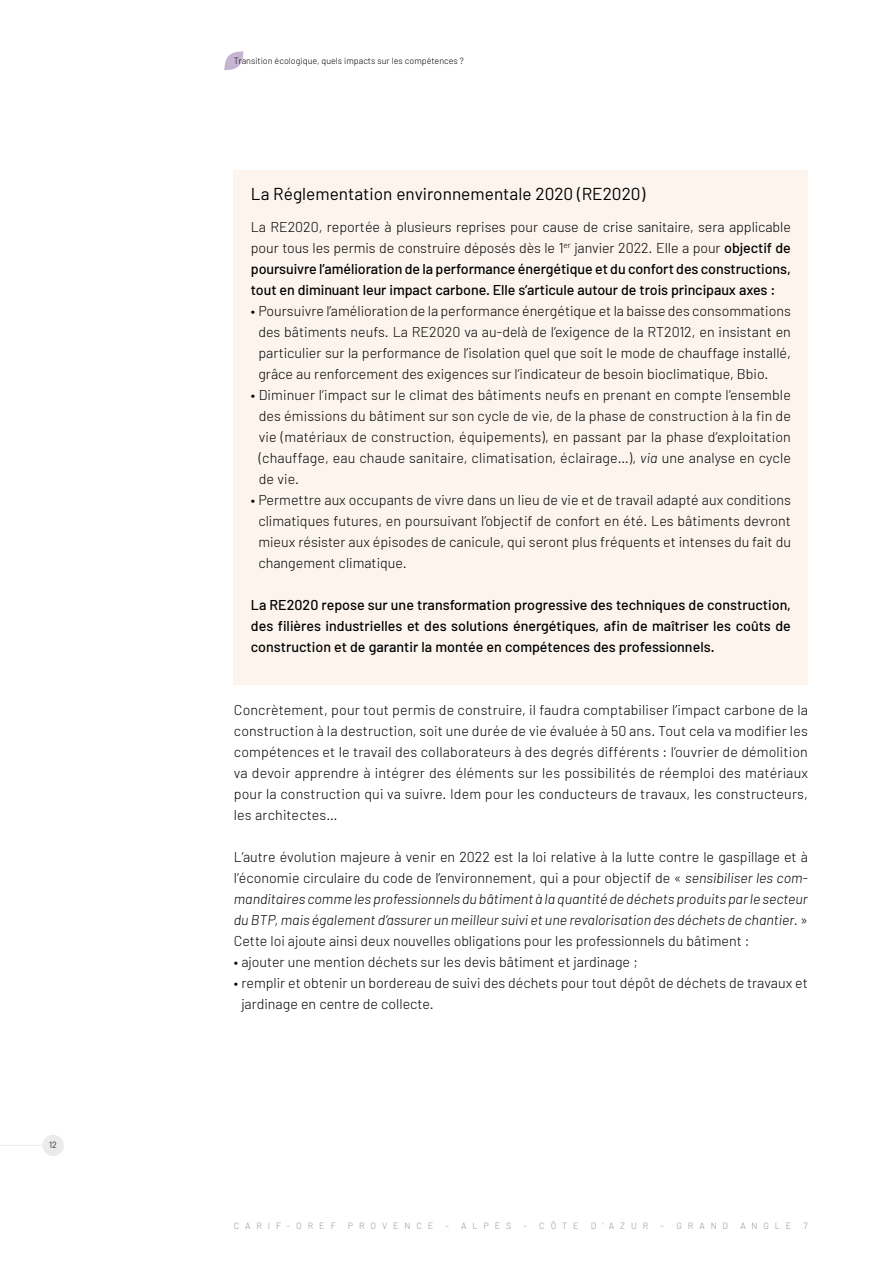
<style>
.page{position:relative;width:893px;height:1263px;background:#fff}
.page>*{position:absolute;margin:0;border:0;box-sizing:border-box;transform-origin:0 0}
.t1{font:17.25px "Barlow";color:#000}
.t2{font:300 14.25px/21px "Barlow";color:#000;text-align:justify}
.t3{font:500 14.25px/21px "Barlow";letter-spacing:-.005em;color:#000;text-align:justify}
.t4{font:300 9px "Barlow";color:#000}
.t5{font:300 9px "Barlow";letter-spacing:.655em;color:#939393}
.s1{font-weight:300}
.s2{font-style:italic}
</style>
<div class="page">
<div style="left:234px;top:170px;width:574px;height:514px;background:#fcf4ed"></div>
<svg style="left:224px;top:51px;width:20px;height:19px"></svg>
<hr style="left:0;top:1145px;width:45px;height:1px;background:#ebebeb">
<div style="left:43px;top:1135px;width:21px;height:21px;background:#ebebeb;border-radius:50%"></div>
<p class="t4" style="left:49px;top:1139px;width:9px">12</p>
<p class="t4" style="left:234px;top:55px;width:232px">Transition écologique, quels impacts sur les compétences ?</p>
<p class="t1" style="left:251px;top:183px;width:396px">La Réglementation environnementale 2020 (RE2020)</p>
<p class="t3" style="left:251px;top:216px;width:542px"><span class="s1">La RE2020, reportée à plusieurs reprises pour cause de crise sanitaire, sera applicable pour tous les permis de construire déposés dès le 1</span><sup>er</sup> <span class="s1">janvier 2022. Elle a pour</span> objectif de poursuivre l’amélioration de la performance énergétique et du confort des constructions, tout en diminuant leur impact carbone. Elle s’articule autour de trois principaux axes :</p>
<p class="t2" style="left:258px;top:300px;width:534px;text-indent:-8px">• Poursuivre l’amélioration de la performance énergétique et la baisse des consommations des bâtiments neufs. La RE2020 va au-delà de l’exigence de la RT2012, en insistant en particulier sur la performance de l’isolation quel que soit le mode de chauffage installé, grâce au renforcement des exigences sur l’indicateur de besoin bioclimatique, Bbio.</p>
<p class="t2" style="left:259px;top:384px;width:534px;text-indent:-8px">• Diminuer l’impact sur le climat des bâtiments neufs en prenant en compte l’ensemble des émissions du bâtiment sur son cycle de vie, de la phase de construction à la fin de vie (matériaux de construction, équipements), en passant par la phase d’exploitation (chauffage, eau chaude sanitaire, climatisation, éclairage…), <span class="s2">via</span> une analyse en cycle de vie.</p>
<p class="t2" style="left:258px;top:489px;width:534px;text-indent:-8px">• Permettre aux occupants de vivre dans un lieu de vie et de travail adapté aux conditions climatiques futures, en poursuivant l’objectif de confort en été. Les bâtiments devront mieux résister aux épisodes de canicule, qui seront plus fréquents et intenses du fait du changement climatique.</p>
<p class="t3" style="left:251px;top:594px;width:541px">La RE2020 repose sur une transformation progressive des techniques de construction, des filières industrielles et des solutions énergétiques, afin de maîtriser les coûts de construction et de garantir la montée en compétences des professionnels.</p>
<p class="t2" style="left:234px;top:699px;width:576px">Concrètement, pour tout permis de construire, il faudra comptabiliser l’impact carbone de la construction à la destruction, soit une durée de vie évaluée à 50 ans. Tout cela va modifier les compétences et le travail des collaborateurs à des degrés différents : l’ouvrier de démolition va devoir apprendre à intégrer des éléments sur les possibilités de réemploi des matériaux pour la construction qui va suivre. Idem pour les conducteurs de travaux, les constructeurs, les architectes…</p>
<p class="t2" style="left:234px;top:846px;width:576px">L’autre évolution majeure à venir en 2022 est la loi relative à la lutte contre le gaspillage et à l’économie circulaire du code de l’environnement, qui a pour objectif de « <span class="s2">sensibiliser les com&shy;manditaires comme les professionnels du bâtiment à la quantité de déchets produits par le secteur du BTP, mais également d’assurer un meilleur suivi et une revalorisation des déchets de chantier.</span> » Cette loi ajoute ainsi deux nouvelles obligations pour les professionnels du bâtiment :</p>
<p class="t2" style="left:234px;top:951px;width:405px">• ajouter une mention déchets sur les devis bâtiment et jardinage ;</p>
<p class="t2" style="left:241px;top:972px;width:568px;text-indent:-7px">• remplir et obtenir un bordereau de suivi des déchets pour tout dépôt de déchets de travaux et jardinage en centre de collecte.</p>
<p class="t5" style="left:234px;top:1220px;width:103px">CARIF-OREF</p>
<p class="t5" style="left:348px;top:1220px;width:87px">PROVENCE</p>
<p class="t5" style="left:446px;top:1220px;width:67px">- ALPES</p>
<p class="t5" style="left:524px;top:1220px;width:57px">- CÔTE</p>
<p class="t5" style="left:591px;top:1220px;width:59px">D’AZUR</p>
<p class="t5" style="left:661px;top:1220px;width:69px">- GRAND</p>
<p class="t5" style="left:740px;top:1220px;width:53px">ANGLE</p>
<p class="t5" style="left:804px;top:1220px;width:6px">7</p>
</div>
